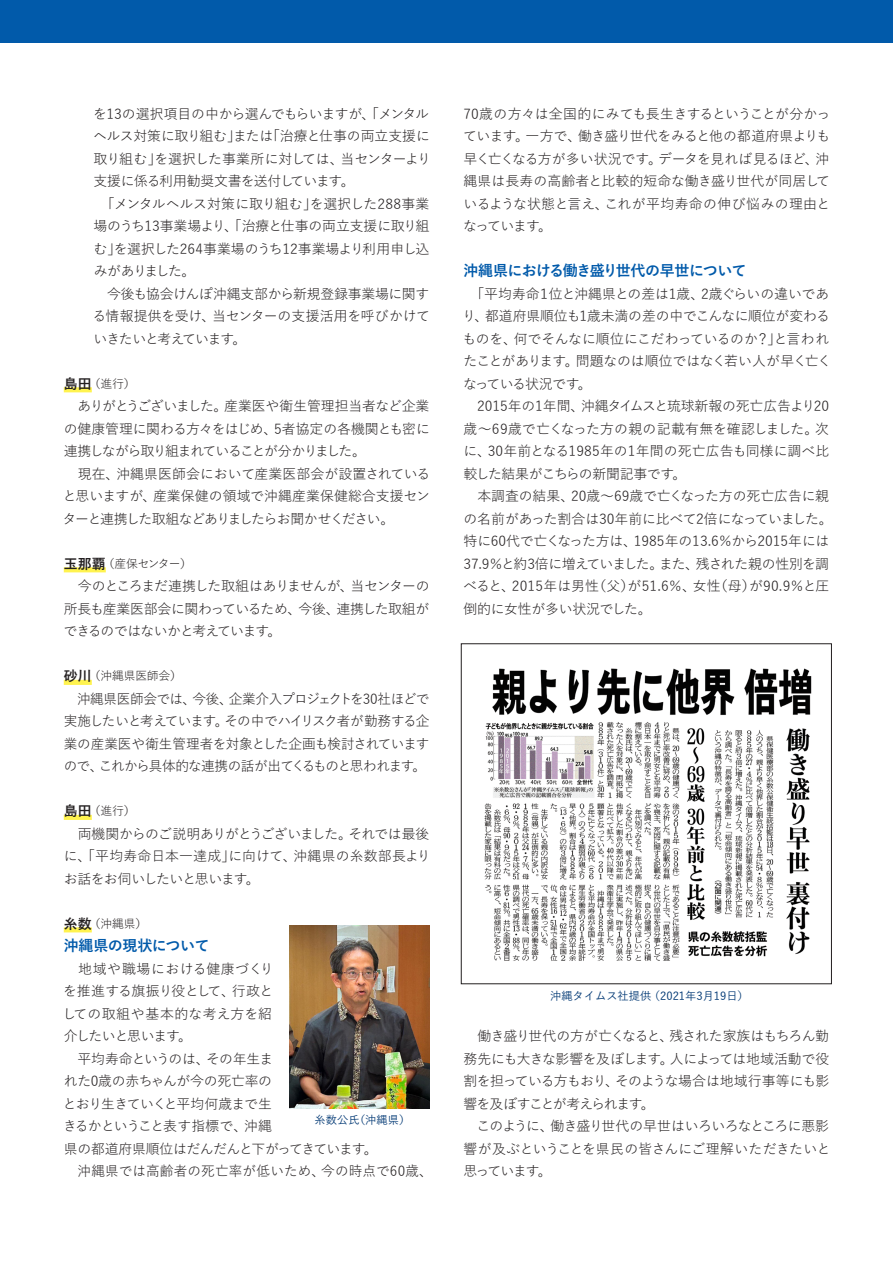
<style>
.page{position:relative;width:893px;height:1263px;background:#fff}
.page>*{position:absolute;margin:0;border:0;box-sizing:border-box;transform-origin:0 0}
.t1{font:700 15px "Yu Go Pr 6 N";letter-spacing:-.035em;color:#015aaa}
.t2{font:13.8px/22.5px "Yu Go Pr 6 N";letter-spacing:-.02em;color:#231f20}
.t3{font:13.8px/22.5px "Yu Go Pr 6 N";letter-spacing:-.05em;color:#231f20}
.t4{font:11.85px "Yu Go Pr 6 N";letter-spacing:-.015em;color:#231f20}
.t5{font:500 11.25px "Yu Go Pr 6 N";color:#013874}
.s1{font-weight:700;font-size:13.8px}
</style>
<div class="page">
<div style="left:0;top:0;width:893px;height:43px;background:#015aaa"></div>
<div style="left:64px;top:387px;width:28px;height:5px;background:#fff34f"></div>
<div style="left:64px;top:567px;width:42px;height:5px;background:#fff34f"></div>
<div style="left:64px;top:680px;width:28px;height:5px;background:#fff34f"></div>
<div style="left:64px;top:815px;width:28px;height:5px;background:#fff34f"></div>
<div style="left:64px;top:927px;width:28px;height:5px;background:#fff34f"></div>
<img style="left:289px;top:925px;width:140px;height:183px">
<img style="left:484px;top:668px;width:328px;height:293px">
<div style="left:461px;top:643px;width:371px;height:341px;border:1px solid #231f20"></div>
<p class="t2" style="left:93px;top:100px;width:340px">を13の選択項目の中から選んでもらいますが、「メンタルヘルス対策に取り組む」または「治療と仕事の両立支援に取り組む」を選択した事業所に対しては、当センターより支援に係る利用勧奨文書を送付しています。<br>　「メンタルヘルス対策に取り組む」を選択した288事業場のうち13事業場より、「治療と仕事の両立支援に取り組む」を選択した264事業場のうち12事業場より利用申し込みがありました。<br>　今後も協会けんぽ沖縄支部から新規登録事業場に関する情報提供を受け、当センターの支援活用を呼びかけていきたいと考えています。</p>
<p class="t4" style="left:64px;top:372px;width:73px"><span class="s1">島田</span>（進行）</p>
<p class="t2" style="left:63px;top:393px;width:369px">　ありがとうございました。産業医や衛生管理担当者など企業の健康管理に関わる方々をはじめ、5者協定の各機関とも密に連携しながら取り組まれていることが分かりました。<br>　現在、沖縄県医師会において産業医部会が設置されていると思いますが、産業保健の領域で沖縄産業保健総合支援センターと連携した取組などありましたらお聞かせください。</p>
<p class="t4" style="left:64px;top:552px;width:130px"><span class="s1">玉那覇</span>（産保センター）</p>
<p class="t2" style="left:63px;top:573px;width:368px;text-align:justify">　今のところまだ連携した取組はありませんが、当センターの所長も産業医部会に関わっているため、今後、連携した取組ができるのではないかと考えています。</p>
<p class="t4" style="left:64px;top:665px;width:120px"><span class="s1">砂川</span>（沖縄県医師会）</p>
<p class="t2" style="left:64px;top:685px;width:367px;text-align:justify">　沖縄県医師会では、今後、企業介入プロジェクトを30社ほどで実施したいと考えています。その中でハイリスク者が勤務する企業の産業医や衛生管理者を対象とした企画も検討されていますので、これから具体的な連携の話が出てくるものと思われます。</p>
<p class="t4" style="left:64px;top:800px;width:73px"><span class="s1">島田</span>（進行）</p>
<p class="t2" style="left:64px;top:820px;width:369px;text-align:justify">　両機関からのご説明ありがとうございました。それでは最後に、「平均寿命日本一達成」に向けて、沖縄県の糸数部長よりお話をお伺いしたいと思います。</p>
<p class="t4" style="left:64px;top:912px;width:85px"><span class="s1">糸数</span>（沖縄県）</p>
<p class="t1" style="left:64px;top:937px;width:147px">沖縄県の現状について</p>
<p class="t2" style="left:63px;top:955px;width:372px">　地域や職場における健康づくり<br>を推進する旗振り役として、行政と<br>しての取組や基本的な考え方を紹<br>介したいと思います。<br>　平均寿命というのは、その年生ま<br>れた0歳の赤ちゃんが今の死亡率の<br>とおり生きていくと平均何歳まで生<br>きるかということ表す指標で、沖縄<br>県の都道府県順位はだんだんと下がってきています。<br>　沖縄県では高齢者の死亡率が低いため、今の時点で60歳、</p>
<p class="t5" style="left:315px;top:1110px;width:97px">糸数公氏（沖縄県）</p>
<p class="t2" style="left:463px;top:100px;width:369px;text-align:justify">70歳の方々は全国的にみても長生きするということが分かっています。一方で、働き盛り世代をみると他の都道府県よりも早く亡くなる方が多い状況です。データを見れば見るほど、沖縄県は長寿の高齢者と比較的短命な働き盛り世代が同居しているような状態と言え、これが平均寿命の伸び悩みの理由となっています。</p>
<p class="t1" style="left:463px;top:262px;width:285px">沖縄県における働き盛り世代の早世について</p>
<p class="t2" style="left:462px;top:280px;width:372px">　「平均寿命１位と沖縄県との差は1歳、2歳ぐらいの違いであり、都道府県順位も1歳未満の差の中でこんなに順位が変わるものを、何でそんなに順位にこだわっているのか？」と言われたことがあります。問題なのは順位ではなく若い人が早く亡くなっている状況です。<br>　2015年の1年間、沖縄タイムスと琉球新報の死亡広告より20歳～69歳で亡くなった方の親の記載有無を確認しました。次に、30年前となる1985年の1年間の死亡広告も同様に調べ比較した結果がこちらの新聞記事です。<br>　本調査の結果、20歳～69歳で亡くなった方の死亡広告に親の名前があった割合は30年前に比べて2倍になっていました。特に60代で亡くなった方は、1985年の13.6％から2015年には<br>37.9％と約3倍に増えていました。また、残された親の性別を調べると、2015年は男性（父）が51.6％、女性（母）が90.9％と圧倒的に女性が多い状況でした。</p>
<p class="t5" style="left:550px;top:986px;width:200px">沖縄タイムス社提供 （2021年3月19日）</p>
<p class="t3" style="left:463px;top:1023px;width:369px">　働き盛り世代の方が亡くなると、残された家族はもちろん勤務先にも大きな影響を及ぼします。人によっては地域活動で役割を担っている方もおり、そのような場合は地域行事等にも影響を及ぼすことが考えられます。<br>　このように、働き盛り世代の早世はいろいろなところに悪影響が及ぶということを県民の皆さんにご理解いただきたいと思っています。</p>
</div>
